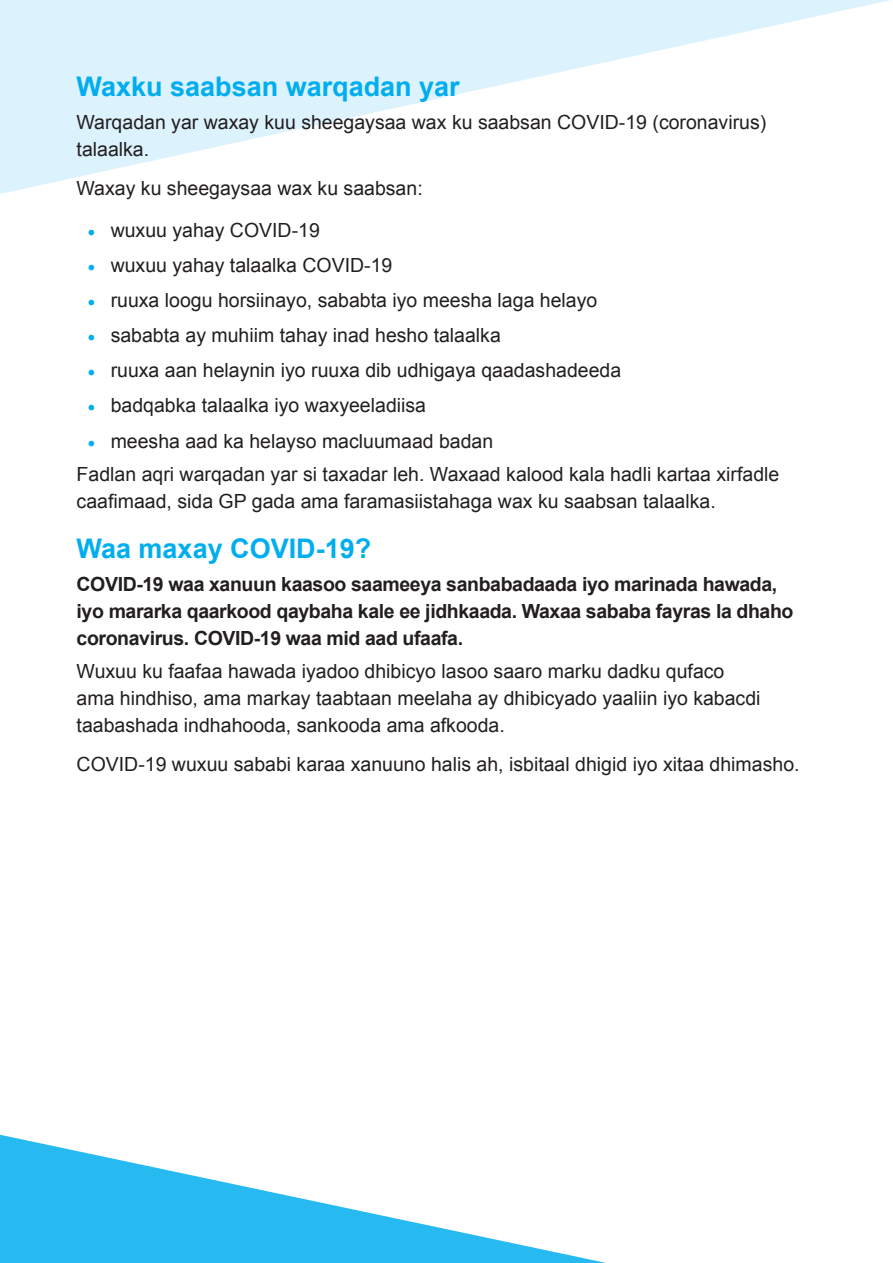
<style>
.page{position:relative;width:893px;height:1263px;background:#fff}
.page>*{position:absolute;margin:0;border:0;box-sizing:border-box;transform-origin:0 0}
.Headline{font:700 27px "Arial";color:#00aeef}
.Paragraph_Body{font:19.5px/27px "Arial";color:#231f20}
.Sub_head{font:700 19.5px/27px "Arial";letter-spacing:-.02em;color:#231f20}
.s1{font-family:"Lato";font-size:15px;color:#00aeef}
</style>
<div class="page">
<svg style="left:0;top:1134px;width:606px;height:129px"></svg>
<svg style="left:0;top:0;width:890px;height:194px"></svg>
<p class="Headline" style="left:77px;top:69px;width:385px">Waxku saabsan warqadan yar</p>
<p class="Paragraph_Body" style="left:77px;top:109px;width:691px">Warqadan yar waxay kuu sheegaysaa wax ku saabsan COVID-19 (coronavirus) talaalka.</p>
<p class="Paragraph_Body" style="left:77px;top:175px;width:348px">Waxay ku sheegaysaa wax ku saabsan:</p>
<p class="Paragraph_Body" style="left:87px;top:216px;width:234px"><span class="s1">•</span> wuxuu yahay COVID-19</p>
<p class="Paragraph_Body" style="left:87px;top:252px;width:307px"><span class="s1">•</span> wuxuu yahay talaalka COVID-19</p>
<p class="Paragraph_Body" style="left:87px;top:287px;width:512px"><span class="s1">•</span> ruuxa loogu horsiinayo, sababta iyo meesha laga helayo</p>
<p class="Paragraph_Body" style="left:87px;top:322px;width:415px"><span class="s1">•</span> sababta ay muhiim tahay inad hesho talaalka</p>
<p class="Paragraph_Body" style="left:87px;top:357px;width:535px"><span class="s1">•</span> ruuxa aan helaynin iyo ruuxa dib udhigaya qaadashadeeda</p>
<p class="Paragraph_Body" style="left:87px;top:392px;width:340px"><span class="s1">•</span> badqabka talaalka iyo waxyeeladiisa</p>
<p class="Paragraph_Body" style="left:87px;top:427px;width:408px"><span class="s1">•</span> meesha aad ka helayso macluumaad badan</p>
<p class="Paragraph_Body" style="left:77px;top:460px;width:704px">Fadlan aqri warqadan yar si taxadar leh. Waxaad kalood kala hadli kartaa xirfadle caafimaad, sida GP gada ama faramasiistahaga wax ku saabsan talaalka.</p>
<p class="Headline" style="left:77px;top:531px;width:296px">Waa maxay COVID-19?</p>
<p class="Sub_head" style="left:77px;top:571px;width:718px">COVID-19 waa xanuun kaasoo saameeya sanbabadaada iyo marinada hawada, iyo mararka qaarkood qaybaha kale ee jidhkaada. Waxaa sababa fayras la dhaho coronavirus. COVID-19 waa mid aad ufaafa.</p>
<p class="Paragraph_Body" style="left:77px;top:658px;width:685px">Wuxuu ku faafaa hawada iyadoo dhibicyo lasoo saaro marku dadku qufaco ama hindhiso, ama markay taabtaan meelaha ay dhibicyado yaaliin iyo kabacdi taabashada indhahooda, sankooda ama afkooda.</p>
<p class="Paragraph_Body" style="left:77px;top:751px;width:724px">COVID-19 wuxuu sababi karaa xanuuno halis ah, isbitaal dhigid iyo xitaa dhimasho.</p>
</div>
